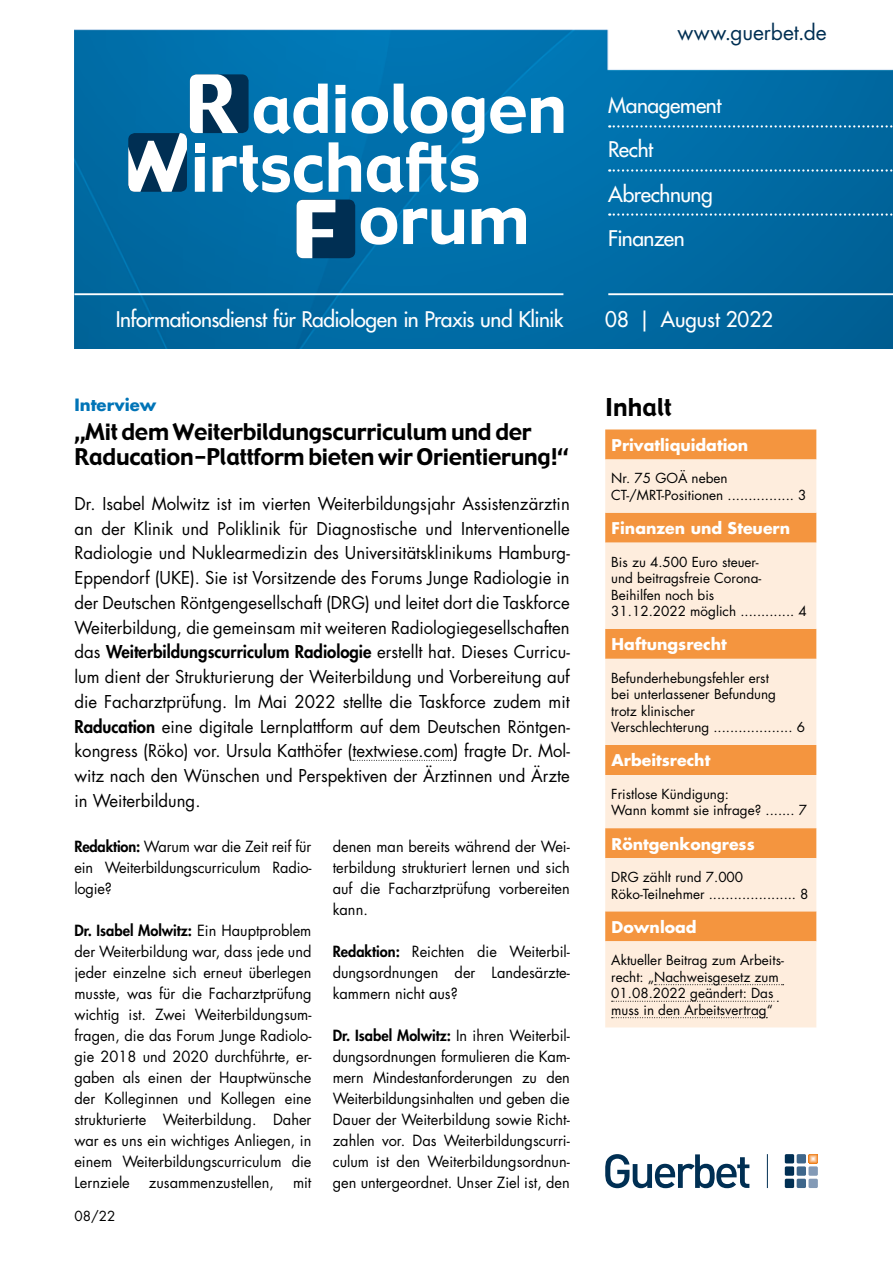
<style>
.page{position:relative;width:893px;height:1263px;background:#fff}
.page>*{position:absolute;margin:0;border:0;box-sizing:border-box;transform-origin:0 0}
.t1{font:24px "Gadget";color:#000}
.t2{font:22.5px/25.5px "Gadget";letter-spacing:-.01em;color:#000}
.t3{font:500 21px/44.1px "Futura Std";letter-spacing:-.02em;color:#fff}
.t4{font:21px "Futura Std";letter-spacing:-.005em;color:#002f53}
.t5{font:500 21px "Futura Std";color:#fff}
.t6{font:17.25px/24.8px "Futura Std";color:#000;text-align:justify}
.t7{font:700 16.5px "Futura Std";color:#0074b7}
.t8{font:700 15.75px "Futura Std";color:#fff}
.t9{font:15px/21px "Futura Std";color:#000;text-align:justify}
.t10{font:13.5px/16.5px "Futura Std";color:#000}
.s1{font-weight:800}
</style>
<div class="page">
<img style="left:74px;top:30px;width:819px;height:318px">
<div style="left:297px;top:200px;width:58px;height:58px;background:#002f53;border-radius:7px"></div>
<svg style="left:297px;top:200px;width:38px;height:58px"></svg>
<svg style="left:361px;top:207px;width:165px;height:38px"></svg>
<svg style="left:128px;top:74px;width:435px;height:119px"></svg>
<hr style="left:74px;top:293px;width:489px;height:2px;background:#fff">
<hr style="left:608px;top:293px;width:285px;height:2px;background:#fff">
<svg style="left:609px;top:125px;width:284px;height:3px"></svg>
<svg style="left:609px;top:169px;width:284px;height:3px"></svg>
<svg style="left:609px;top:213px;width:284px;height:3px"></svg>
<svg style="left:605px;top:1154px;width:144px;height:34px"></svg>
<hr style="left:767px;top:1154px;width:1px;height:34px;background:#002f53">
<div style="left:785px;top:1154px;width:9px;height:9px;background:#002f53;border-radius:2px"></div>
<div style="left:797px;top:1154px;width:9px;height:9px;background:#3f678b;border-radius:2px"></div>
<div style="left:785px;top:1166px;width:9px;height:10px;background:#002f53;border-radius:2px"></div>
<div style="left:797px;top:1166px;width:9px;height:10px;background:#3f678b;border-radius:2px"></div>
<div style="left:808px;top:1166px;width:10px;height:10px;background:#839ab6;border-radius:2px"></div>
<div style="left:785px;top:1179px;width:9px;height:9px;background:#002f53;border-radius:2px"></div>
<div style="left:797px;top:1179px;width:9px;height:9px;background:#3f678b;border-radius:2px"></div>
<div style="left:808px;top:1179px;width:10px;height:9px;background:#839ab6;border-radius:2px"></div>
<svg style="left:809px;top:1154px;width:8px;height:9px"></svg>
<div style="left:810px;top:1155px;width:6px;height:7px;background:#f6a75e"></div>
<svg style="left:810px;top:1156px;width:6px;height:6px"></svg>
<div style="left:605px;top:429px;width:211px;height:30px;background:#f4953f"></div>
<svg style="left:605px;top:459px;width:211px;height:568px;fill:#feeddd"></svg>
<svg style="left:654px;top:984px;width:130px;height:1px"></svg>
<svg style="left:612px;top:1001px;width:166px;height:1px"></svg>
<svg style="left:612px;top:1017px;width:155px;height:1px"></svg>
<svg style="left:353px;top:760px;width:102px;height:1px"></svg>
<h3 class="t3" style="left:116px;top:298px;width:449px">Informationsdienst für Radiologen in Praxis und Klinik</h3>
<p class="t7" style="left:74px;top:394px;width:83px">Interview</p>
<h2 class="t2" style="left:74px;top:420px;width:496px">„Mit dem Weiterbildungscurriculum und der<br>Raducation-Plattform bieten wir Orientierung!“</h2>
<p class="t6" style="left:74px;top:491px;width:497px">Dr. Isabel Molwitz ist im vierten Weiterbildungsjahr Assistenzärztin an der Klinik und Poliklinik für Diagnostische und Interventionelle Radiologie und Nuklearmedizin des Universitätsklinikums Hamburg-Eppendorf (UKE). Sie ist Vorsitzende des Forums Junge Radiologie in der Deutschen Röntgengesellschaft (DRG) und leitet dort die Taskforce Weiterbildung, die gemeinsam mit weiteren Radiologiegesellschaften das <span class="s1">Weiterbildungscurriculum Radiologie</span> erstellt hat. Dieses Curricu&shy;lum dient der Strukturierung der Weiterbildung und Vorbereitung auf die Facharztprüfung. Im Mai 2022 stellte die Taskforce zudem mit <span class="s1">Raducation</span> eine digitale Lernplattform auf dem Deutschen Röntgen&shy;kongress (Röko) vor. Ursula Katthöfer (textwiese.com) fragte Dr. Mol&shy;witz nach den Wünschen und Perspektiven der Ärztinnen und Ärzte in Weiterbildung.</p>
<p class="t9" style="left:74px;top:836px;width:239px"><span class="s1">Redaktion:</span> Warum war die Zeit reif für ein Weiterbildungscurriculum Radio&shy;logie?</p>
<p class="t9" style="left:74px;top:920px;width:239px"><span class="s1">Dr. Isabel Molwitz:</span> Ein Hauptproblem der Weiterbildung war, dass jede und jeder einzelne sich erneut überlegen musste, was für die Facharztprüfung wichtig ist. Zwei Weiterbildungsum&shy;fragen, die das Forum Junge Radiolo&shy;gie 2018 und 2020 durchführte, er&shy;gaben als einen der Hauptwünsche der Kolleginnen und Kollegen eine strukturierte Weiterbildung. Daher war es uns ein wichtiges Anliegen, in einem Weiterbildungscurriculum die Lernziele</p>
<p class="t9" style="left:333px;top:836px;width:239px">denen man bereits während der Wei&shy;terbildung strukturiert lernen und sich auf die Facharztprüfung vorbereiten kann.</p>
<p class="t9" style="left:333px;top:941px;width:239px"><span class="s1">Redaktion:</span> Reichten die Weiterbil&shy;dungsordnungen der Landesärzte&shy;kammern nicht aus?</p>
<p class="t9" style="left:333px;top:1025px;width:239px"><span class="s1">Dr. Isabel Molwitz:</span> In ihren Weiterbil&shy;dungsordnungen formulieren die Kam&shy;mern Mindestanforderungen zu den Weiterbildungsinhalten und geben die Dauer der Weiterbildung sowie Richt&shy;zahlen vor. Das Weiterbildungscurri&shy;culum ist den Weiterbildungsordnun&shy;gen untergeordnet. Unser Ziel ist, den</p>
<p class="t9" style="left:149px;top:1172px;width:126px">zusammenzustellen,</p>
<p class="t9" style="left:293px;top:1172px;width:20px">mit</p>
<p class="t10" style="left:74px;top:1208px;width:42px">08/22</p>
<h3 class="t4" style="left:677px;top:19px;width:151px">www.guerbet.de</h3>
<h3 class="t3" style="left:608px;top:84px;width:115px">Management<br>Recht<br>Abrechnung<br>Finanzen</h3>
<h3 class="t5" style="left:605px;top:306px;width:169px">08 | August 2022</h3>
<h1 class="t1" style="left:605px;top:392px;width:68px">Inhalt</h1>
<p class="t8" style="left:612px;top:435px;width:138px">Privatliquidation</p>
<p class="t10" style="left:611px;top:470px;width:197px">Nr. 75 GOÄ neben<br>CT-/MRT-Positionen ................ 3</p>
<p class="t8" style="left:612px;top:518px;width:180px">Finanzen und Steuern</p>
<p class="t10" style="left:611px;top:553px;width:197px">Bis zu 4.500 Euro steuer-<br>und beitragsfreie Corona-<br>Beihilfen noch bis<br>31.12.2022 möglich ............. 4</p>
<p class="t8" style="left:612px;top:634px;width:117px">Haftungsrecht</p>
<p class="t10" style="left:611px;top:670px;width:195px">Befunderhebungsfehler erst<br>bei unterlassener Befundung trotz klinischer<br>Verschlechterung ................... 6</p>
<p class="t8" style="left:612px;top:750px;width:100px">Arbeitsrecht</p>
<p class="t10" style="left:611px;top:786px;width:197px">Fristlose Kündigung:<br>Wann kommt sie infrage? ....... 7</p>
<p class="t8" style="left:612px;top:833px;width:145px">Röntgenkongress</p>
<p class="t10" style="left:611px;top:869px;width:199px">DRG zählt rund 7.000<br>Röko-Teilnehmer ..................... 8</p>
<p class="t8" style="left:612px;top:916px;width:87px">Download</p>
<p class="t10" style="left:611px;top:952px;width:174px">Aktueller Beitrag zum Arbeits&shy;recht: „Nachweisgesetz zum<br>01.08.2022 geändert: Das muss in den Arbeitsvertrag“</p>
</div>
